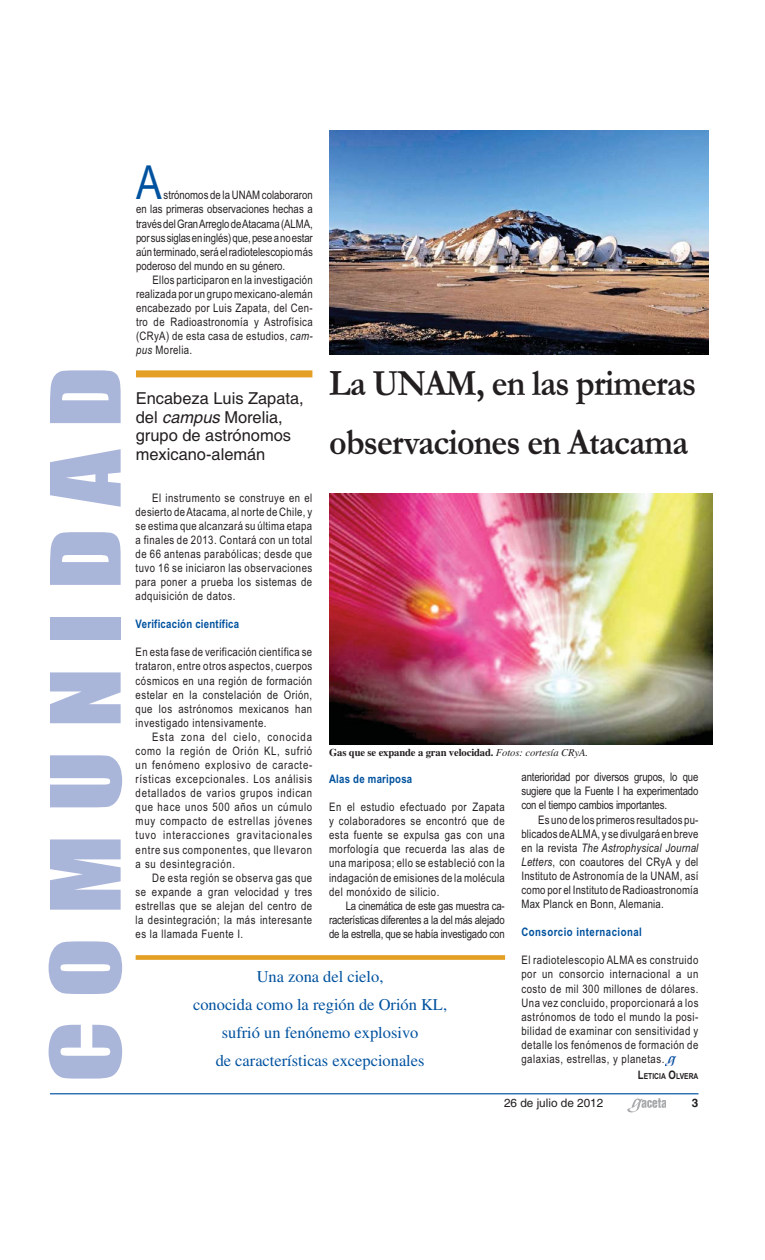
<style>
.page{position:relative;width:765px;height:1260px;background:#fff}
.page>*{position:absolute;margin:0;border:0;box-sizing:border-box;transform-origin:0 0}
.t1{font:89.25px "Impact";letter-spacing:.21em;color:#aab5da;scale:1.24 1}
.t2{font:46.88px "Arial Narrow";color:#00529f}
.t3{font:700 37.5px/58.6px "Garamond";letter-spacing:-.025em;color:#231f20;scale:.9 1}
.t4{font:16.38px/28.1px "Times";color:#00529f;text-align:center}
.t5{font:16.38px/18.8px "Helvetica";color:#231f20}
.t6{font:11.75px/14.1px "Arial Narrow";letter-spacing:.03em;color:#231f20;text-align:justify}
.t7{font:700 11.75px "Arial Narrow";letter-spacing:.02em;color:#00529f}
.t8{font:700 11.75px "Arial Narrow";letter-spacing:.04em;color:#00529f}
.t9{font:11.75px "Helvetica";color:#231f20}
.t10{font:700 11.75px "Helvetica";color:#231f20}
.t11{font:700 10.5px "Times";letter-spacing:-.01em;color:#231f20}
.t12{font:700 8.25px "Arial Narrow";color:#231f20}
.s1{font-style:italic}
.s2{font-weight:400;font-style:italic}
.s3{font-size:11.75px}
</style>
<div class="page">
<hr style="left:50px;top:1093px;width:649px;height:1px;background:#00529f">
<img style="left:628px;top:1099px;width:38px;height:13px">
<div style="left:136px;top:370px;width:176px;height:7px;background:#e4a025"></div>
<svg style="left:665px;top:1056px;width:12px;height:10px"></svg>
<div style="left:136px;top:955px;width:369px;height:5px;background:#e4a025"></div>
<img style="left:329px;top:131px;width:380px;height:224px">
<img style="left:329px;top:493px;width:384px;height:252px">
<h1 class="t1" style="left:57px;top:1082px;width:579px;rotate:-90deg">COMUNIDAD</h1>
<h2 class="t2" style="left:136px;top:166px;width:27px">A</h2>
<p class="t6" style="left:136px;top:189px;width:178px;text-indent:28px">strónomos de la UNAM colaboraron en las primeras observaciones hechas a través del Gran Arreglo de Atacama (ALMA, por sus siglas en inglés) que, pese a no estar aún terminado, será el radiotelescopio más poderoso del mundo en su género.</p>
<p class="t6" style="left:136px;top:274px;width:178px;text-indent:17px">Ellos participaron en la investigación realizada por un grupo mexicano-alemán encabezado por Luis Zapata, del Cen&shy;tro de Radioastronomía y Astrofísica (CRyA) de esta casa de estudios, <span class="s1">cam&shy;pus</span> Morelia.</p>
<h3 class="t5" style="left:136px;top:390px;width:170px">Encabeza Luis Zapata, del <span class="s1">campus</span> Morelia, grupo de astrónomos mexicano-alemán</h3>
<h3 class="t3" style="left:329px;top:357px;width:409px">La UNAM, en las primeras observaciones en Atacama</h3>
<p class="t6" style="left:136px;top:491px;width:178px;text-indent:17px">El instrumento se construye en el desierto de Atacama, al norte de Chile, y se estima que alcanzará su última etapa a finales de 2013. Contará con un total de 66 antenas parabólicas; desde que tuvo 16 se iniciaron las observaciones para poner a prueba los sistemas de adquisición de datos.</p>
<p class="t7" style="left:136px;top:620px;width:105px">Verificación científica</p>
<p class="t6" style="left:136px;top:646px;width:178px">En esta fase de verificación científica se trataron, entre otros aspectos, cuerpos cósmicos en una región de formación estelar en la constelación de Orión, que los astrónomos mexicanos han investigado intensivamente.</p>
<p class="t6" style="left:136px;top:731px;width:178px;text-indent:17px">Esta zona del cielo, conocida como la región de Orión KL, sufrió un fenómeno explosivo de caracte&shy;rísticas excepcionales. Los análisis detallados de varios grupos indican que hace unos 500 años un cúmulo muy compacto de estrellas jóvenes tuvo interacciones gravitacionales entre sus componentes, que llevaron a su desintegración.</p>
<p class="t6" style="left:136px;top:872px;width:178px;text-indent:17px">De esta región se observa gas que se expande a gran velocidad y tres estrellas que se alejan del centro de la desintegración; la más interesante es la llamada Fuente I.</p>
<p class="t11" style="left:329px;top:749px;width:260px">Gas que se expande a gran velocidad. <span class="s2">Fotos: cortesía CRyA.</span></p>
<p class="t6" style="left:521px;top:771px;width:178px">anterioridad por diversos grupos, lo que sugiere que la Fuente I ha experimentado con el tiempo cambios importantes.</p>
<p class="t6" style="left:521px;top:814px;width:179px;text-indent:17px">Es uno de los primeros resultados pu&shy;blicados de ALMA, y se divulgará en breve en la revista <span class="s1">The Astrophysical Journal Letters</span>, con coautores del CRyA y del Instituto de Astronomía de la UNAM, así como por el Instituto de Radioastronomía Max Planck en Bonn, Alemania.</p>
<p class="t8" style="left:521px;top:928px;width:122px">Consorcio internacional</p>
<p class="t6" style="left:521px;top:954px;width:179px">El radiotelescopio ALMA es construido por un consorcio internacional a un costo de mil 300 millones de dólares.<br>Una vez concluido, proporcionará a los astrónomos de todo el mundo la posi&shy;bilidad de examinar con sensitividad y detalle los fenómenos de formación de galaxias, estrellas, y planetas.</p>
<p class="t7" style="left:329px;top:775px;width:85px">Alas de mariposa</p>
<p class="t6" style="left:329px;top:801px;width:177px">En el estudio efectuado por Zapata y colaboradores se encontró que de esta fuente se expulsa gas con una morfología que recuerda las alas de una mariposa; ello se estableció con la indagación de emisiones de la molécula del monóxido de silicio.</p>
<p class="t6" style="left:329px;top:900px;width:177px;text-indent:17px">La cinemática de este gas muestra ca&shy;racterísticas diferentes a la del más alejado de la estrella, que se había investigado con</p>
<h3 class="t4" style="left:193px;top:964px;width:256px">Una zona del cielo,<br>conocida como la región de Orión KL, sufrió un fenónemo explosivo<br>de características excepcionales</h3>
<p class="t12" style="left:638px;top:1071px;width:62px"><span class="s3">L</span>ETICIA <span class="s3">O</span>LVERA</p>
<p class="t9" style="left:504px;top:1098px;width:101px">26 de julio de 2012</p>
<p class="t10" style="left:692px;top:1098px;width:8px">3</p>
</div>
